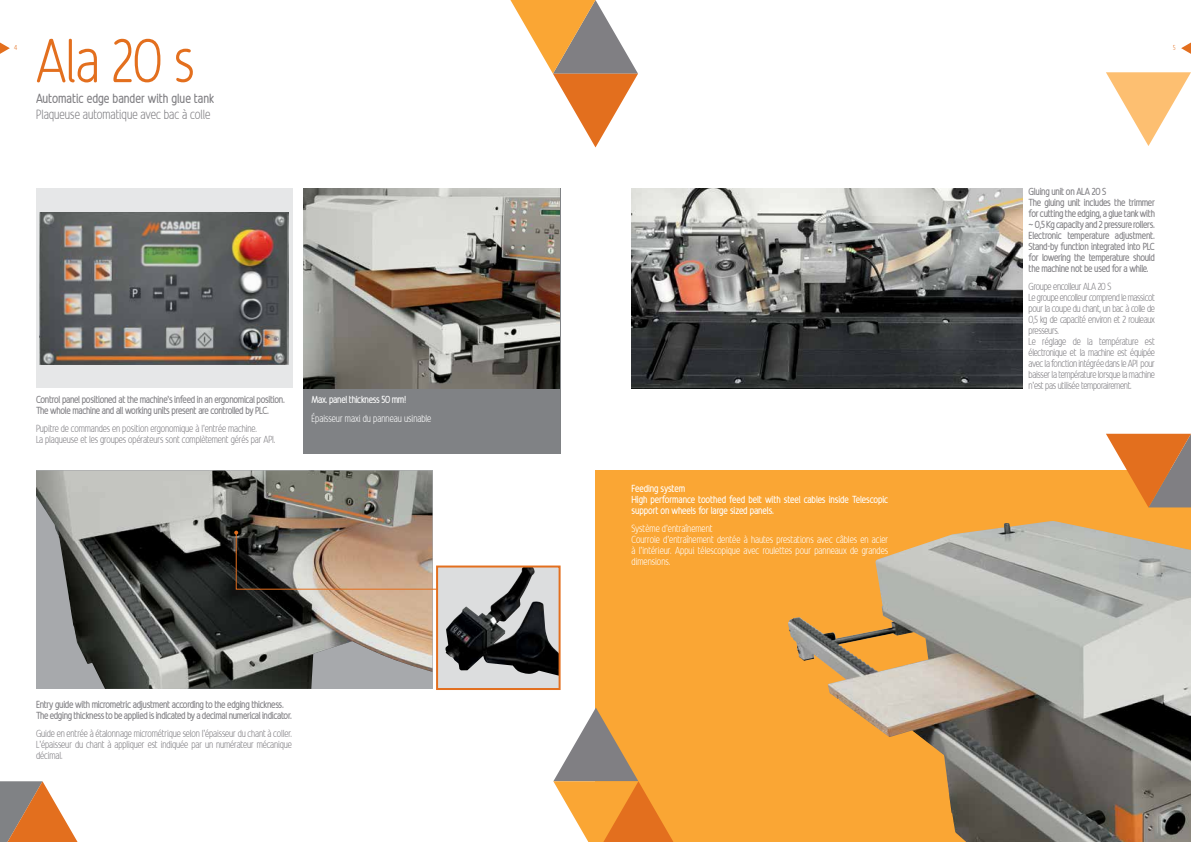
<style>
.page{position:relative;width:1191px;height:842px;background:#fff}
.page>*{position:absolute;margin:0;border:0;box-sizing:border-box;transform-origin:0 0}
.t1{font:300 60px "Revalo Modern";color:#e36f1e}
.t2{font:300 13px "Revalo Modern";color:#807f83}
.t3{font:13px "Revalo Modern";color:#807f83}
.t4{font:10px/11px "Revalo Modern";letter-spacing:-.03em;color:#807f83}
.t5{font:300 10px/11px "Revalo Modern";letter-spacing:-.03em;color:#807f83}
.t6{font:300 10px/11px "Revalo Modern";color:#fff}
.t7{font:300 10px/11px "Revalo Modern";letter-spacing:-.01em;color:#807f83}
.t8{font:10px/11px "Revalo Modern";letter-spacing:-.01em;color:#fff}
.t9{font:10px "Revalo Modern";letter-spacing:-.03em;color:#fff}
.t10{font:300 7px "Revalo Modern";color:#e36f1e}
</style>
<div class="page">
<div style="left:303px;top:189px;width:257px;height:265px;background:#808285"></div>
<img style="left:36px;top:471px;width:396px;height:218px">
<div style="left:36px;top:189px;width:256px;height:199px;background:#e6e7e8"></div>
<img style="left:303px;top:189px;width:256px;height:199px">
<div style="left:437px;top:566px;width:122px;height:123px;background:#dcddde"></div>
<img style="left:445px;top:568px;width:112px;height:108px">
<div style="left:436px;top:565px;width:124px;height:125px;border:2px solid #e36f1e"></div>
<div style="left:596px;top:471px;width:595px;height:371px;background:#faa634"></div>
<img style="left:631px;top:189px;width:391px;height:199px">
<img style="left:788px;top:521px;width:403px;height:321px">
<svg style="left:553px;top:707px;width:120px;height:135px"></svg>
<svg style="left:0;top:781px;width:78px;height:61px"></svg>
<svg style="left:1106px;top:434px;width:85px;height:73px"></svg>
<svg style="left:1106px;top:72px;width:85px;height:74px"></svg>
<svg style="left:0;top:43px;width:10px;height:11px"></svg>
<svg style="left:1181px;top:43px;width:10px;height:11px"></svg>
<svg style="left:234px;top:531px;width:204px;height:59px;background:#957f6e"></svg>
<svg style="left:510px;top:0;width:128px;height:147px"></svg>
<img style="left:40px;top:212px;width:248px;height:153px">
<h1 class="t1" style="left:36px;top:20px;width:160px">Ala 20 s</h1>
<h2 class="t3" style="left:36px;top:90px;width:180px">Automatic edge bander with glue tank</h2>
<h2 class="t2" style="left:36px;top:105px;width:176px">Plaqueuse automatique avec bac à colle</h2>
<p class="t10" style="left:14px;top:43px;width:5px">4</p>
<p class="t10" style="left:1173px;top:43px;width:4px">5</p>
<p class="t4" style="left:36px;top:393px;width:250px">Control panel positioned at the machine’s infeed in an ergonomical position.<br>The whole machine and all working units present are controlled by PLC.</p>
<p class="t7" style="left:36px;top:422px;width:241px">Pupitre de commandes en position ergonomique à l’entrée machine.<br>La plaqueuse et les groupes opérateurs sont complètement gérés par API.</p>
<p class="t9" style="left:311px;top:393px;width:96px">Max. panel thickness 50 mm!</p>
<p class="t6" style="left:311px;top:412px;width:121px">Épaisseur maxi du panneau usinable</p>
<p class="t4" style="left:36px;top:698px;width:257px">Entry guide with micrometric adjustment according to the edging thickness.<br>The edging thickness to be applied is indicated by a decimal numerical indicator.</p>
<p class="t5" style="left:36px;top:727px;width:257px;text-align:justify">Guide en entrée à étalonnage micrométrique selon l’épaisseur du chant à coller.<br>L’épaisseur du chant à appliquer est indiquée par un numérateur mécanique décimal.</p>
<p class="t8" style="left:631px;top:483px;width:258px">Feeding system<br>High performance toothed feed belt with steel cables inside Telescopic support on wheels for large sized panels.</p>
<p class="t6" style="left:631px;top:523px;width:258px">Système d’entraînement<br>Courroie d’entraînement dentée à hautes prestations avec câbles en acier à l’intérieur. Appui télescopique avec roulettes pour panneaux de grandes dimensions.</p>
<p class="t4" style="left:1028px;top:186px;width:128px">Gluing unit on ALA 20 S<br>The gluing unit includes the trimmer for cutting the edging, a glue tank with ~ 0,5 Kg capacity and 2 pressure rollers.<br>Electronic temperature adjustment.<br>Stand-by function integrated into PLC for lowering the temperature should the machine not be used for a while.</p>
<p class="t5" style="left:1028px;top:281px;width:128px">Groupe encolleur ALA 20 S<br>Le groupe encolleur comprend le massicot pour la coupe du chant, un bac à colle de 0,5 kg de capacité environ et 2 rouleaux presseurs.<br>Le réglage de la température est électronique et la machine est équipée avec la fonction intégrée dans le API pour baisser la température lorsque la machine n’est pas utilisée temporairement.</p>
</div>
